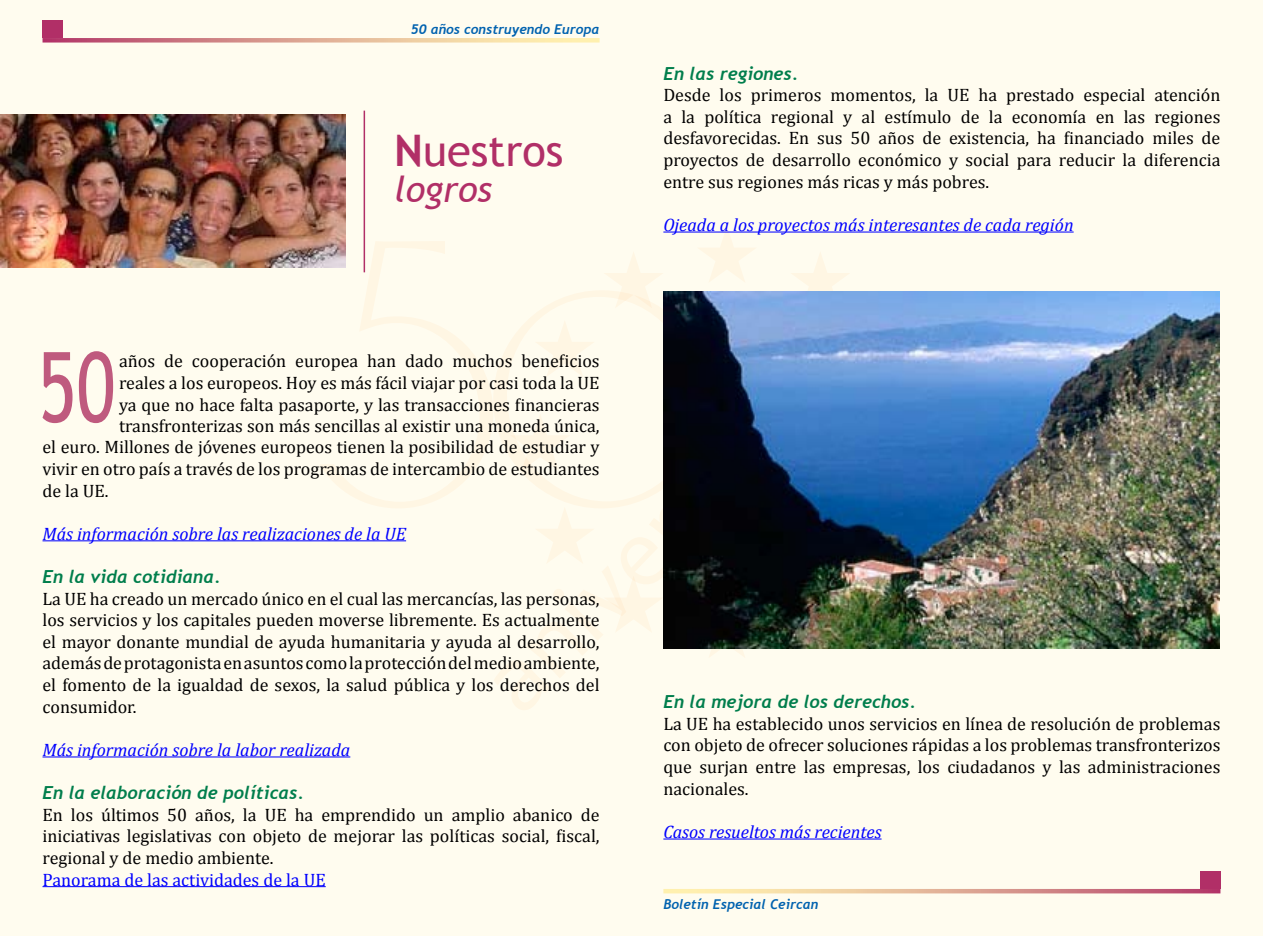
<style>
.page{position:relative;width:1263px;height:936px;background:#fff}
.page>*{position:absolute;margin:0;border:0;box-sizing:border-box;transform-origin:0 0}
.t1{font:43.5px "Trebuchet MS";color:#b12f67}
.t2{font:italic 36px "Trebuchet MS";color:#b12f67}
.t3{font:18px/21.6px "Cambria";color:#000;text-align:justify}
.t4{font:italic 18px "Cambria";color:#00f}
.t5{font:italic 700 18px "Trebuchet";color:#007e4c}
.t6{font:18px "Cambria";color:#00f}
.t7{font:italic 700 13.5px "Trebuchet";color:#0062af}
.s1{font-weight:700}
</style>
<div class="page">
<div style="left:0;top:0;width:1263px;height:935px;background:#fffcef"></div>
<svg style="left:319px;top:226px;width:531px;height:484px"></svg>
<svg style="left:663px;top:889px;width:557px;height:4px;background:#dea693"></svg>
<div style="left:1200px;top:871px;width:20px;height:18px;background:#b12f67"></div>
<svg style="left:43px;top:38px;width:557px;height:5px;background:#e1ad9b"></svg>
<div style="left:43px;top:20px;width:20px;height:18px;background:#b12f67"></div>
<hr style="left:364px;top:111px;width:1px;height:161px;background:#b12f67">
<img style="left:0;top:114px;width:345px;height:153px">
<svg style="left:43px;top:351px;width:70px;height:72px"></svg>
<hr style="left:43px;top:540px;width:363px;height:1px;background:#00f">
<hr style="left:43px;top:756px;width:307px;height:1px;background:#00f">
<hr style="left:43px;top:886px;width:283px;height:1px;background:#00f">
<hr style="left:663px;top:231px;width:411px;height:1px;background:#00f">
<hr style="left:663px;top:838px;width:218px;height:1px;background:#00f">
<img style="left:663px;top:291px;width:557px;height:357px">
<p class="t7" style="left:411px;top:21px;width:190px">50 años construyendo Europa</p>
<h1 class="t1" style="left:394px;top:125px;width:171px"><span class="s1">N</span>uestros</h1>
<h2 class="t2" style="left:394px;top:168px;width:99px">logros</h2>
<p class="t3" style="left:119px;top:350px;width:482px">años de cooperación europea han dado muchos beneficios reales a los europeos. Hoy es más fácil viajar por casi toda la UE ya que no hace falta pasaporte, y las transacciones financieras transfronterizas son más sencillas al existir una moneda única,</p>
<p class="t3" style="left:43px;top:436px;width:558px">el euro. Millones de jóvenes europeos tienen la posibilidad de estudiar y vivir en otro país a través de los programas de intercambio de estudiantes de la UE.</p>
<p class="t4" style="left:43px;top:522px;width:365px">Más información sobre las realizaciones de la UE</p>
<p class="t5" style="left:43px;top:565px;width:180px">En la vida cotidiana.</p>
<p class="t3" style="left:43px;top:587px;width:559px">La UE ha creado un mercado único en el cual las mercancías, las personas, los servicios y los capitales pueden moverse libremente. Es actualmente el mayor donante mundial de ayuda humanitaria y ayuda al desarrollo, además de protagonista en asuntos como la protección del medio ambiente, el fomento de la igualdad de sexos, la salud pública y los derechos del consumidor.</p>
<p class="t4" style="left:43px;top:738px;width:309px">Más información sobre la labor realizada</p>
<p class="t5" style="left:43px;top:781px;width:263px">En la elaboración de políticas.</p>
<p class="t3" style="left:43px;top:803px;width:559px">En los últimos 50 años, la UE ha emprendido un amplio abanico de iniciativas legislativas con objeto de mejorar las políticas social, fiscal, regional y de medio ambiente.</p>
<p class="t6" style="left:43px;top:868px;width:285px">Panorama de las actividades de la UE</p>
<p class="t5" style="left:663px;top:62px;width:136px">En las regiones.</p>
<p class="t3" style="left:663px;top:84px;width:559px">Desde los primeros momentos, la UE ha prestado especial atención a la política regional y al estímulo de la economía en las regiones desfavorecidas. En sus 50 años de existencia, ha financiado miles de proyectos de desarrollo económico y social para reducir la diferencia entre sus regiones más ricas y más pobres.</p>
<p class="t4" style="left:663px;top:214px;width:412px">Ojeada a los proyectos más interesantes de cada región</p>
<p class="t5" style="left:663px;top:690px;width:254px">En la mejora de los derechos.</p>
<p class="t3" style="left:663px;top:712px;width:559px">La UE ha establecido unos servicios en línea de resolución de problemas con objeto de ofrecer soluciones rápidas a los problemas transfronterizos que surjan entre las empresas, los ciudadanos y las administraciones nacionales.</p>
<p class="t4" style="left:663px;top:820px;width:220px">Casos resueltos más recientes</p>
<p class="t7" style="left:663px;top:895px;width:157px">Boletín Especial Ceircan</p>
</div>
